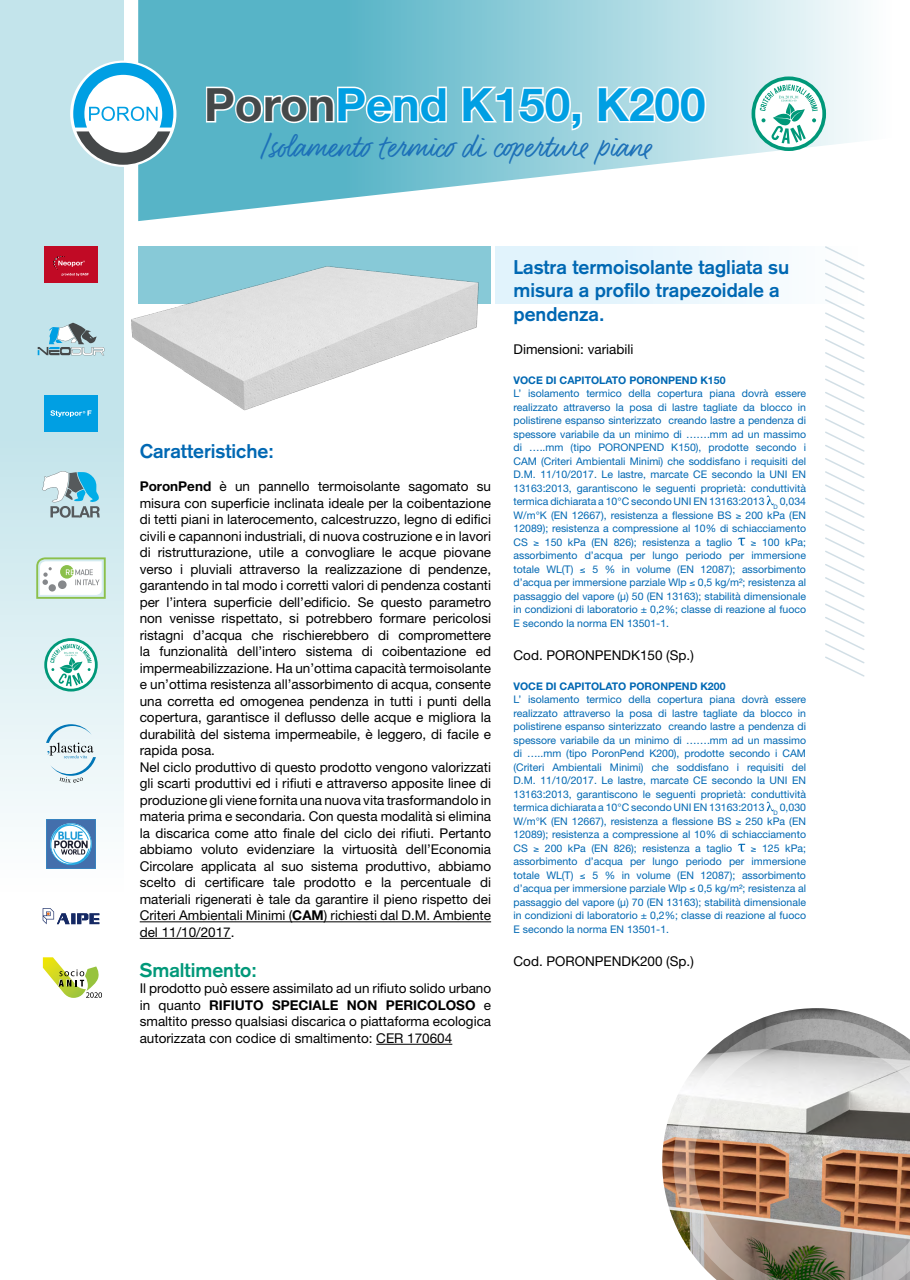
<style>
.page{position:relative;width:910px;height:1280px;background:#fff}
.page>*{position:absolute;margin:0;border:0;box-sizing:border-box;transform-origin:0 0}
.t1{font:700 45.9px "Helvetica Neue";color:#009fe3}
.t2{font:37.5px "Felt That";color:#1d71b8}
.t3{font:700 19.5px/23.4px "Akzidenz Grotesk";color:#0068b3}
.t4{font:700 19.5px "Akzidenz Grotesk";color:#009879}
.t5{font:13.5px/16.5px "Helvetica Neue";color:#000}
.t6{font:10.5px/13.5px "Helvetica Neue";color:#0068b3;text-align:justify}
.t7{font:700 10.5px "Helvetica Neue";color:#0068b3}
.s1{color:#454849}
.s2{font-weight:700}
</style>
<div class="page">
<svg style="left:138px;top:0;width:724px;height:221px"></svg>
<div style="left:138px;top:246px;width:353px;height:58px;background:#87c9d7"></div>
<svg style="left:495px;top:246px;width:274px;height:58px;fill:#e5f4fd"></svg>
<svg style="left:0;top:0;width:123px;height:968px;fill:#c7e6ec"></svg>
<svg style="left:73px;top:63px;width:100px;height:102px"></svg>
<svg style="left:825px;top:246px;width:40px;height:431px"></svg>
<svg style="left:46px;top:819px;width:50px;height:50px"></svg>
<svg style="left:38px;top:323px;width:66px;height:32px;background:#a0c0c9"></svg>
<svg style="left:43px;top:957px;width:59px;height:41px"></svg>
<svg style="left:43px;top:908px;width:56px;height:16px"></svg>
<div style="left:44px;top:247px;width:54px;height:36px;background:#c10a25"></div>
<svg style="left:53px;top:256px;width:36px;height:20px"></svg>
<div style="left:44px;top:395px;width:54px;height:36px;background:#009fe3"></div>
<svg style="left:50px;top:410px;width:42px;height:7px"></svg>
<svg style="left:42px;top:471px;width:58px;height:47px;background:#9bc4d0"></svg>
<svg style="left:46px;top:639px;width:50px;height:51px"></svg>
<div style="left:44px;top:638px;width:54px;height:53px;border:3px solid #009879;border-radius:50%"></div>
<svg style="left:50px;top:644px;width:42px;height:42px"></svg>
<svg style="left:46px;top:724px;width:50px;height:59px"></svg>
<svg style="left:36px;top:557px;width:70px;height:42px"></svg>
<svg style="left:753px;top:78px;width:71px;height:71px"></svg>
<div style="left:751px;top:76px;width:75px;height:75px;border:4px solid #009879;border-radius:50%"></div>
<svg style="left:760px;top:85px;width:58px;height:59px"></svg>
<img style="left:123px;top:259px;width:356px;height:158px">
<svg style="left:766px;top:496px;width:8px;height:9px"></svg>
<svg style="left:738px;top:538px;width:7px;height:8px"></svg>
<svg style="left:766px;top:802px;width:8px;height:9px"></svg>
<svg style="left:738px;top:844px;width:7px;height:8px"></svg>
<hr style="left:140px;top:921px;width:351px;height:1px;background:#000">
<hr style="left:140px;top:938px;width:91px;height:1px;background:#000">
<hr style="left:376px;top:1044px;width:76px;height:1px;background:#000">
<img style="left:662px;top:1008px;width:211px;height:211px">
<svg style="left:673px;top:1019px;width:237px;height:261px;background:#b1a296"></svg>
<svg style="left:204px;top:85px;width:244px;height:40px"></svg>
<svg style="left:461px;top:85px;width:122px;height:47px"></svg>
<svg style="left:596px;top:85px;width:112px;height:40px"></svg>
<h1 class="t1" style="left:204px;top:76px;width:503px"><span class="s1">Poron</span>Pend K150, K200</h1>
<h2 class="t2" style="left:260px;top:123px;width:395px">Isolamento termico di coperture piane</h2>
<h3 class="t3" style="left:140px;top:440px;width:136px">Caratteristiche:</h3>
<p class="t5" style="left:140px;top:478px;width:353px"><span class="s2">PoronPend</span> è un pannello termoisolante sagomato su misura con superficie inclinata ideale per la coibentazione di tetti piani in laterocemento, calcestruzzo, legno di edifici civili e capannoni industriali, di nuova costruzione e in lavori di ristrutturazione, utile a convogliare le acque piovane verso i pluviali attraverso la realizzazione di pendenze, garantendo in tal modo i corretti valori di pendenza costanti per l’intera superficie dell’edificio. Se questo parametro non venisse rispettato, si potrebbero formare pericolosi ristagni d’acqua che rischierebbero di compromettere la funzionalità dell’intero sistema di coibentazione ed impermeabilizzazione. Ha un’ottima capacità termoisolante e un’ottima resistenza all’assorbimento di acqua, consente una corretta ed omogenea pendenza in tutti i punti della copertura, garantisce il deflusso delle acque e migliora la durabilità del sistema impermeabile, è leggero, di facile e rapida posa.<br>Nel ciclo produttivo di questo prodotto vengono valorizzati gli scarti produttivi ed i rifiuti e attraverso apposite linee di produzione gli viene fornita una nuova vita trasformandolo in materia prima e secondaria. Con questa modalità si elimina la discarica come atto finale del ciclo dei rifiuti. Pertanto abbiamo voluto evidenziare la virtuosità dell’Economia Circolare applicata al suo sistema produttivo, abbiamo scelto di certificare tale prodotto e la percentuale di materiali rigenerati è tale da garantire il pieno rispetto dei Criteri Ambientali Minimi (<span class="s2">CAM</span>) richiesti dal D.M. Ambiente del 11/10/2017.</p>
<h3 class="t4" style="left:140px;top:958px;width:119px">Smaltimento:</h3>
<p class="t5" style="left:140px;top:980px;width:353px;text-align:justify">Il prodotto può essere assimilato ad un rifiuto solido urbano in quanto <span class="s2">RIFIUTO SPECIALE NON PERICOLOSO</span> e smaltito presso qualsiasi discarica o piattaforma ecologica autorizzata con codice di smaltimento: CER 170604</p>
<h3 class="t3" style="left:513px;top:255px;width:277px">Lastra termoisolante tagliata su misura a profilo trapezoidale a pendenza.</h3>
<p class="t5" style="left:513px;top:340px;width:122px">Dimensioni: variabili</p>
<p class="t7" style="left:513px;top:373px;width:213px">VOCE DI CAPITOLATO PORONPEND K150</p>
<p class="t6" style="left:513px;top:386px;width:294px">L’ isolamento termico della copertura piana dovrà essere realizzato attraverso la posa di lastre tagliate da blocco in polistirene espanso sinterizzato creando lastre a pendenza di spessore variabile da un minimo di …….mm ad un massimo di …..mm (tipo PORONPEND K150), prodotte secondo i CAM (Criteri Ambientali Minimi) che soddisfano i requisiti del D.M. 11/10/2017. Le lastre, marcate CE secondo la UNI EN 13163:2013, garantiscono le seguenti proprietà: conduttività termica dichiarata a 10°C secondo UNI EN 13163:2013 <sub>D</sub> 0,034<br>W/m°K (EN 12667), resistenza a flessione BS ≥ 200 kPa (EN 12089); resistenza a compressione al 10% di schiacciamento CS ≥ 150 kPa (EN 826); resistenza a taglio</p>
<p class="t6" style="left:513px;top:535px;width:294px;text-indent:237px">≥ 100 kPa; assorbimento d’acqua per lungo periodo per immersione totale WL(T) ≤ 5 % in volume (EN 12087); assorbimento d’acqua per immersione parziale Wlp ≤ 0,5 kg/m²; resistenza al passaggio del vapore (μ) 50 (EN 13163); stabilità dimensionale in condizioni di laboratorio ± 0,2%; classe di reazione al fuoco E secondo la norma EN 13501-1.</p>
<p class="t5" style="left:513px;top:646px;width:182px">Cod. PORONPENDK150 (Sp.)</p>
<p class="t7" style="left:513px;top:679px;width:213px">VOCE DI CAPITOLATO PORONPEND K200</p>
<p class="t6" style="left:513px;top:692px;width:294px">L’ isolamento termico della copertura piana dovrà essere realizzato attraverso la posa di lastre tagliate da blocco in polistirene espanso sinterizzato creando lastre a pendenza di spessore variabile da un minimo di …….mm ad un massimo di …..mm (tipo PoronPend K200), prodotte secondo i CAM (Criteri Ambientali Minimi) che soddisfano i requisiti del D.M. 11/10/2017. Le lastre, marcate CE secondo la UNI EN 13163:2013, garantiscono le seguenti proprietà: conduttività termica dichiarata a 10°C secondo UNI EN 13163:2013 <sub>D</sub> 0,030<br>W/m°K (EN 12667), resistenza a flessione BS ≥ 250 kPa (EN 12089); resistenza a compressione al 10% di schiacciamento CS ≥ 200 kPa (EN 826); resistenza a taglio</p>
<p class="t6" style="left:513px;top:841px;width:294px;text-indent:237px">≥ 125 kPa; assorbimento d’acqua per lungo periodo per immersione totale WL(T) ≤ 5 % in volume (EN 12087); assorbimento d’acqua per immersione parziale Wlp ≤ 0,5 kg/m²; resistenza al passaggio del vapore (μ) 70 (EN 13163); stabilità dimensionale in condizioni di laboratorio ± 0,2%; classe di reazione al fuoco E secondo la norma EN 13501-1.</p>
<p class="t5" style="left:513px;top:952px;width:182px">Cod. PORONPENDK200 (Sp.)</p>
</div>
